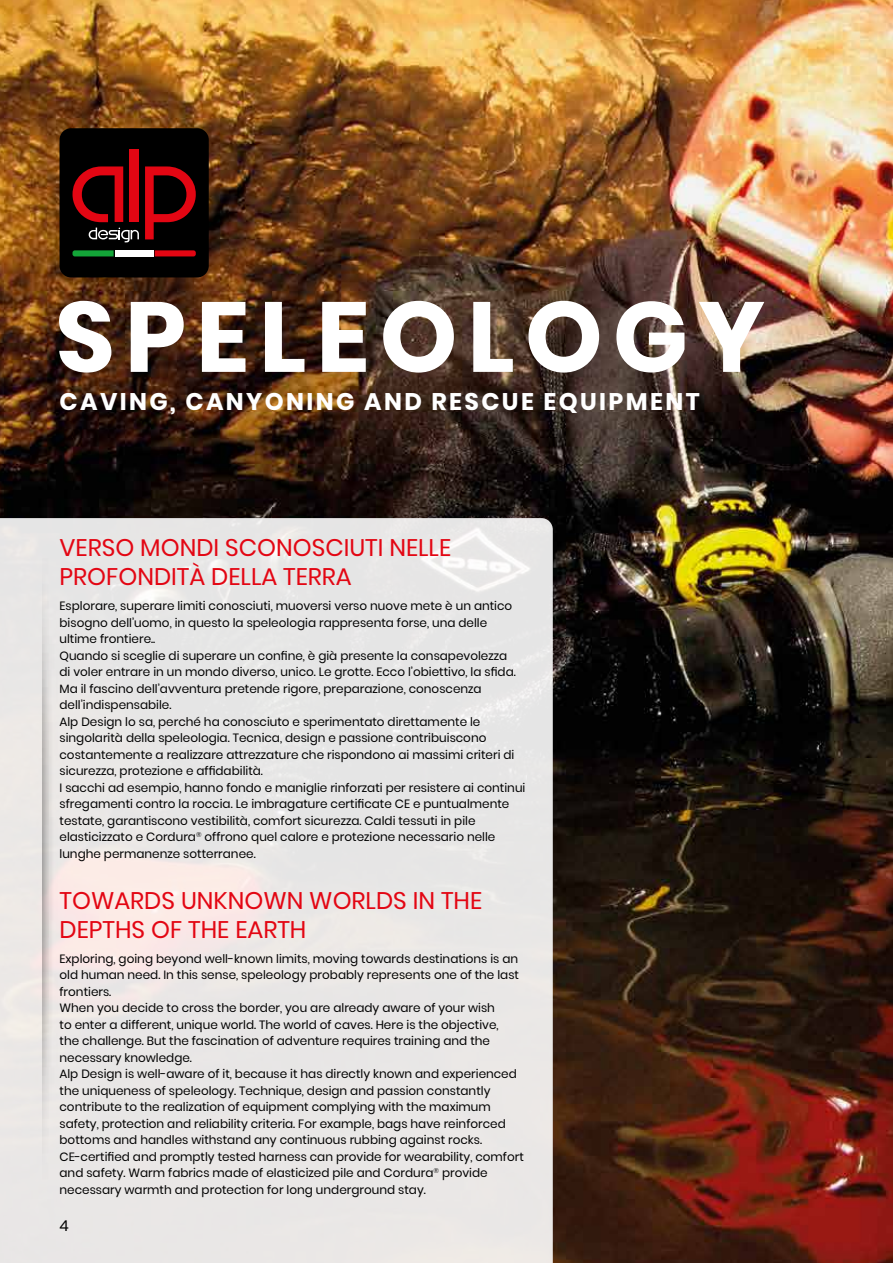
<style>
.page{position:relative;width:893px;height:1263px;background:#fff}
.page>*{position:absolute;margin:0;border:0;box-sizing:border-box;transform-origin:0 0}
.t1{font:700 99px "Poppins";letter-spacing:.1em;color:#fff}
.t2{font:24px/28.8px "Poppins";color:#e30613}
.t3{font:700 24px "Poppins";letter-spacing:.1em;color:#fff}
.t4{font:15px "Poppins";color:#000}
.t5{font:12px/16.5px "Poppins";color:#000}
</style>
<div class="page">
<img style="left:0;top:0;width:893px;height:1263px">
<div style="left:60px;top:128px;width:149px;height:149px;background:#000;border-radius:12px"></div>
<svg style="left:89px;top:228px;width:50px;height:14px"></svg>
<svg style="left:145px;top:166px;width:51px;height:73px"></svg>
<div style="left:130px;top:149px;width:9px;height:73px;background:#e30613"></div>
<svg style="left:73px;top:166px;width:50px;height:56px"></svg>
<svg style="left:73px;top:250px;width:41px;height:6px"></svg>
<div style="left:115px;top:250px;width:39px;height:6px;background:#fff"></div>
<svg style="left:155px;top:250px;width:41px;height:6px"></svg>
<div style="left:0;top:518px;width:553px;height:745px;background:#e9e7e6"></div>
<img style="left:43px;top:539px;width:29px;height:656px">
<h1 class="t1" style="left:55px;top:280px;width:711px">SPELEOLOGY</h1>
<h2 class="t3" style="left:60px;top:388px;width:642px">CAVING, CANYONING AND RESCUE EQUIPMENT</h2>
<h2 class="t2" style="left:60px;top:534px;width:393px">VERSO MONDI SCONOSCIUTI NELLE<br>PROFONDITÀ DELLA TERRA</h2>
<p class="t5" style="left:60px;top:598px;width:467px">Esplorare, superare limiti conosciuti, muoversi verso nuove mete è un antico bisogno dell’uomo, in questo la speleologia rappresenta forse, una delle ultime frontiere..<br>Quando si sceglie di superare un confine, è già presente la consapevolezza<br>di voler entrare in un mondo diverso, unico. Le grotte. Ecco l’obiettivo, la sfida.<br>Ma il fascino dell’avventura pretende rigore, preparazione, conoscenza dell’indispensabile.<br>Alp Design lo sa, perché ha conosciuto e sperimentato direttamente le singolarità della speleologia. Tecnica, design e passione contribuiscono costantemente a realizzare attrezzature che rispondono ai massimi criteri di sicurezza, protezione e affidabilità.<br>I sacchi ad esempio, hanno fondo e maniglie rinforzati per resistere ai continui sfregamenti contro la roccia. Le imbragature certificate CE e puntualmente testate, garantiscono vestibilità, comfort sicurezza. Caldi tessuti in pile elasticizzato e Cordura<sup>®</sup> offrono quel calore e protezione necessario nelle lunghe permanenze sotterranee.</p>
<h2 class="t2" style="left:60px;top:886px;width:424px">TOWARDS UNKNOWN WORLDS IN THE<br>DEPTHS OF THE EARTH</h2>
<p class="t5" style="left:60px;top:950px;width:466px">Exploring, going beyond well-known limits, moving towards destinations is an old human need. In this sense, speleology probably represents one of the last frontiers.<br>When you decide to cross the border, you are already aware of your wish<br>to enter a different, unique world. The world of caves. Here is the objective,<br>the challenge. But the fascination of adventure requires training and the necessary knowledge.<br>Alp Design is well-aware of it, because it has directly known and experienced the uniqueness of speleology. Technique, design and passion constantly contribute to the realization of equipment complying with the maximum safety, protection and reliability criteria. For example, bags have reinforced bottoms and handles withstand any continuous rubbing against rocks.<br>CE-certified and promptly tested harness can provide for wearability, comfort and safety. Warm fabrics made of elasticized pile and Cordura<sup>®</sup> provide necessary warmth and protection for long underground stay.</p>
<p class="t4" style="left:60px;top:1217px;width:11px">4</p>
</div>
